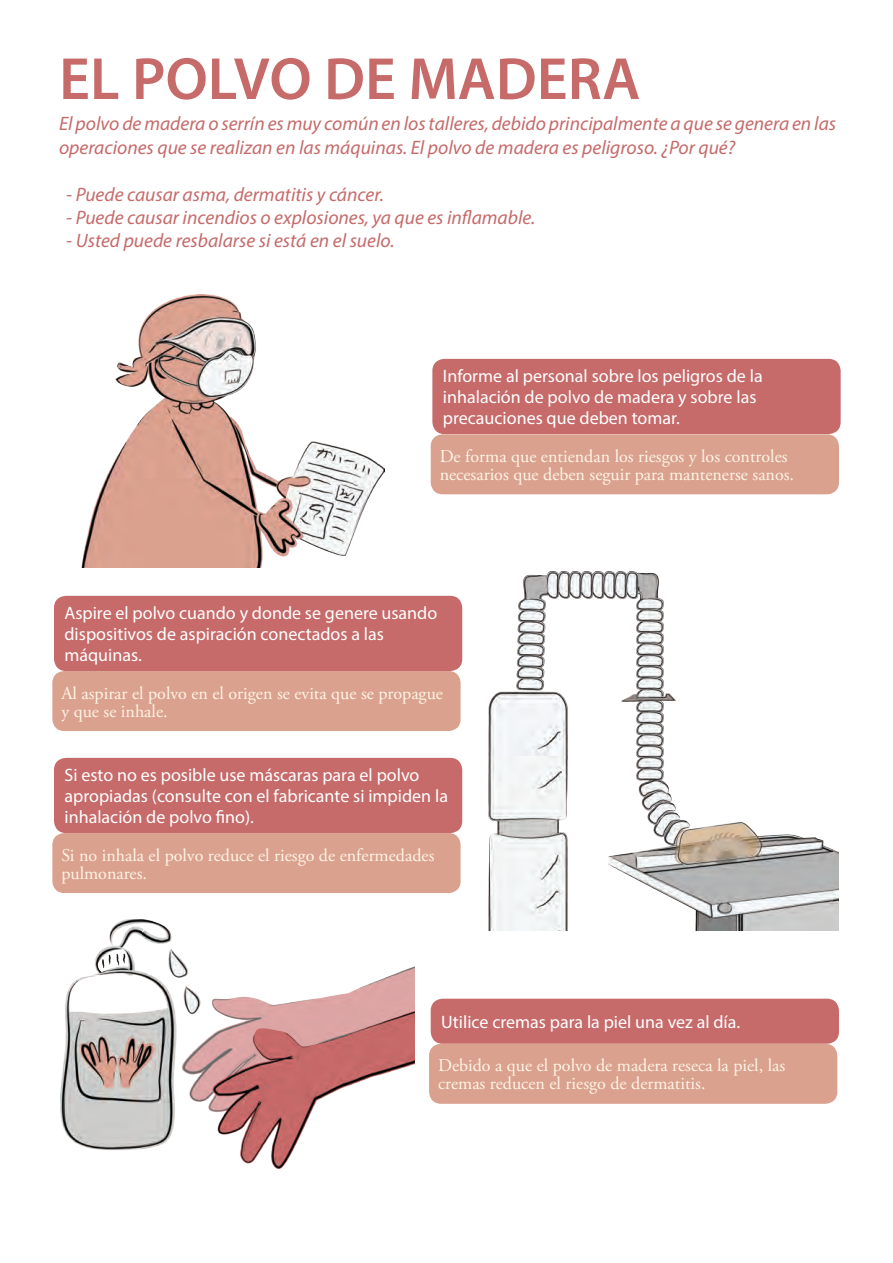
<style>
.page{position:relative;width:893px;height:1263px;background:#fff}
.page>*{position:absolute;margin:0;border:0;box-sizing:border-box;transform-origin:0 0}
.t1{font:600 60px "Myriad Pro";color:#c66a6a}
.t2{font:italic 19.5px/23.4px "Myriad Pro";color:#c66a6a}
.t3{font:18px/21px "Myriad Pro";color:#fff}
.t4{font:18px/18px "Adobe Garamond Pro";color:#fef5e6}
</style>
<div class="page">
<div style="left:432px;top:359px;width:409px;height:75px;background:#c66a6a;border-radius:12px"></div>
<div style="left:54px;top:596px;width:408px;height:75px;background:#c66a6a;border-radius:12px"></div>
<div style="left:54px;top:758px;width:408px;height:75px;background:#c66a6a;border-radius:12px"></div>
<div style="left:431px;top:999px;width:408px;height:45px;background:#c66a6a;border-radius:12px"></div>
<div style="left:431px;top:434px;width:408px;height:60px;background:#daa18f;border-radius:12px"></div>
<div style="left:52px;top:671px;width:409px;height:60px;background:#daa18f;border-radius:12px"></div>
<div style="left:52px;top:833px;width:409px;height:60px;background:#daa18f;border-radius:12px"></div>
<div style="left:429px;top:1044px;width:408px;height:60px;background:#daa18f;border-radius:12px"></div>
<img style="left:81px;top:294px;width:303px;height:273px">
<img style="left:61px;top:919px;width:354px;height:249px">
<img style="left:488px;top:572px;width:351px;height:358px">
<h1 class="t1" style="left:59px;top:41px;width:583px">EL POLVO DE MADERA</h1>
<p class="t2" style="left:59px;top:112px;width:779px">El polvo de madera o serrín es muy común en los talleres, debido principalmente a que se genera en las operaciones que se realizan en las máquinas. El polvo de madera es peligroso. ¿Por qué?</p>
<p class="t2" style="left:66px;top:182px;width:319px">- Puede causar asma, dermatitis y cáncer.</p>
<p class="t2" style="left:66px;top:205px;width:470px">- Puede causar incendios o explosiones, ya que es inflamable.</p>
<p class="t2" style="left:66px;top:229px;width:330px">- Usted puede resbalarse si está en el suelo.</p>
<p class="t3" style="left:443px;top:365px;width:321px">Informe al personal sobre los peligros de la inhalación de polvo de madera y sobre las precauciones que deben tomar.</p>
<p class="t4" style="left:440px;top:448px;width:356px">De forma que entiendan los riesgos y los controles necesarios que deben seguir para mantenerse sanos.</p>
<p class="t3" style="left:64px;top:602px;width:374px">Aspire el polvo cuando y donde se genere usando dispositivos de aspiración conectados a las máquinas.</p>
<p class="t4" style="left:61px;top:684px;width:383px">Al aspirar el polvo en el origen se evita que se propague y que se inhale.</p>
<p class="t3" style="left:64px;top:764px;width:385px">Si esto no es posible use máscaras para el polvo apropiadas (consulte con el fabricante si impiden la inhalación de polvo fino).</p>
<p class="t4" style="left:61px;top:846px;width:375px">Si no inhala el polvo reduce el riesgo de enfermedades pulmonares.</p>
<p class="t3" style="left:441px;top:1011px;width:300px">Utilice cremas para la piel una vez al día.</p>
<p class="t4" style="left:438px;top:1057px;width:349px">Debido a que el polvo de madera reseca la piel, las cremas reducen el riesgo de dermatitis.</p>
</div>
